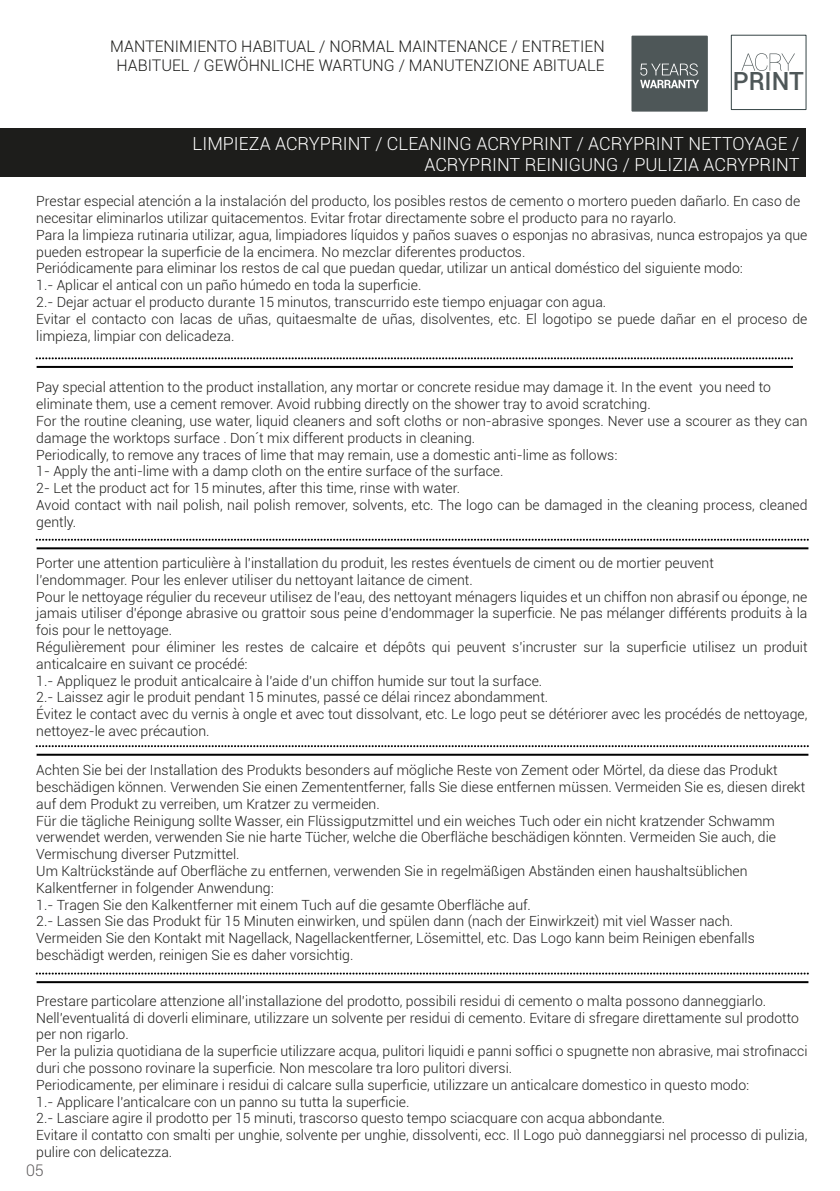
<style>
.page{position:relative;width:840px;height:1191px;background:#fff}
.page>*{position:absolute;margin:0;border:0;box-sizing:border-box;transform-origin:0 0}
.t1{font:500 25px "Roboto";color:#4e5758}
.t2{font:300 18px/21.6px "Roboto";color:#fff;text-align:right}
.t3{font:300 16px/19.2px "Roboto";color:#1d1d1b;text-align:center}
.t4{font:300 16px "Roboto";color:#5e5b5c}
.t5{font:300 14px/16.8px "Roboto";color:#1d1d1b}
</style>
<div class="page">
<div style="left:0;top:128px;width:805px;height:49px;background:#1d1d1b"></div>
<svg style="left:631px;top:36px;width:76px;height:76px;background:#5c6465"></svg>
<svg style="left:741px;top:53px;width:53px;height:18px"></svg>
<div style="left:730px;top:35px;width:76px;height:75px;border:1px solid #364546"></div>
<hr style="left:37px;top:366px;width:755px;height:2px;background:#000">
<svg style="left:37px;top:357px;width:755px;height:2px"></svg>
<hr style="left:37px;top:547px;width:771px;height:2px;background:#000">
<svg style="left:37px;top:539px;width:771px;height:2px"></svg>
<hr style="left:37px;top:753px;width:771px;height:2px;background:#000">
<svg style="left:37px;top:745px;width:771px;height:2px"></svg>
<hr style="left:37px;top:981px;width:771px;height:2px;background:#000">
<svg style="left:37px;top:972px;width:771px;height:2px"></svg>
<p class="t3" style="left:110px;top:36px;width:495px">MANTENIMIENTO HABITUAL / NORMAL MAINTENANCE / ENTRETIEN<br>HABITUEL / GEWÖHNLICHE WARTUNG / MANUTENZIONE ABITUALE</p>
<h1 class="t1" style="left:732px;top:67px;width:73px">PRINT</h1>
<p class="t2" style="left:192px;top:133px;width:608px">LIMPIEZA ACRYPRINT / CLEANING ACRYPRINT / ACRYPRINT NETTOYAGE /<br>ACRYPRINT REINIGUNG / PULIZIA ACRYPRINT</p>
<p class="t5" style="left:36px;top:193px;width:772px">Prestar especial atención a la instalación del producto, los posibles restos de cemento o mortero pueden dañarlo. En caso de necesitar eliminarlos utilizar quitacementos. Evitar frotar directamente sobre el producto para no rayarlo.<br>Para la limpieza rutinaria utilizar, agua, limpiadores líquidos y paños suaves o esponjas no abrasivas, nunca estropajos ya que pueden estropear la superficie de la encimera. No mezclar diferentes productos.<br>Periódicamente para eliminar los restos de cal que puedan quedar, utilizar un antical doméstico del siguiente modo:<br>1.- Aplicar el antical con un paño húmedo en toda la superficie.<br>2.- Dejar actuar el producto durante 15 minutos, transcurrido este tiempo enjuagar con agua.<br>Evitar el contacto con lacas de uñas, quitaesmalte de uñas, disolventes, etc. El logotipo se puede dañar en el proceso de limpieza, limpiar con delicadeza.</p>
<p class="t5" style="left:36px;top:379px;width:772px">Pay special attention to the product installation, any mortar or concrete residue may damage it. In the event you need to eliminate them, use a cement remover. Avoid rubbing directly on the shower tray to avoid scratching.<br>For the routine cleaning, use water, liquid cleaners and soft cloths or non-abrasive sponges. Never use a scourer as they can damage the worktops surface . Don´t mix different products in cleaning.<br>Periodically, to remove any traces of lime that may remain, use a domestic anti-lime as follows:<br>1- Apply the anti-lime with a damp cloth on the entire surface of the surface.<br>2- Let the product act for 15 minutes, after this time, rinse with water.<br>Avoid contact with nail polish, nail polish remover, solvents, etc. The logo can be damaged in the cleaning process, cleaned gently.</p>
<p class="t5" style="left:36px;top:555px;width:772px">Porter une attention particulière à l’installation du produit, les restes éventuels de ciment ou de mortier peuvent l’endommager. Pour les enlever utiliser du nettoyant laitance de ciment.<br>Pour le nettoyage régulier du receveur utilisez de l’eau, des nettoyant ménagers liquides et un chiffon non abrasif ou éponge, ne jamais utiliser d’éponge abrasive ou grattoir sous peine d’endommager la superficie. Ne pas mélanger différents produits à la fois pour le nettoyage.<br>Régulièrement pour éliminer les restes de calcaire et dépôts qui peuvent s’incruster sur la superficie utilisez un produit anticalcaire en suivant ce procédé:<br>1.- Appliquez le produit anticalcaire à l’aide d’un chiffon humide sur tout la surface.<br>2.- Laissez agir le produit pendant 15 minutes, passé ce délai rincez abondamment.<br>Évitez le contact avec du vernis à ongle et avec tout dissolvant, etc. Le logo peut se détériorer avec les procédés de nettoyage, nettoyez-le avec précaution.</p>
<p class="t5" style="left:36px;top:762px;width:770px">Achten Sie bei der Installation des Produkts besonders auf mögliche Reste von Zement oder Mörtel, da diese das Produkt beschädigen können. Verwenden Sie einen Zemententferner, falls Sie diese entfernen müssen. Vermeiden Sie es, diesen direkt auf dem Produkt zu verreiben, um Kratzer zu vermeiden.<br>Für die tägliche Reinigung sollte Wasser, ein Flüssigputzmittel und ein weiches Tuch oder ein nicht kratzender Schwamm verwendet werden, verwenden Sie nie harte Tücher, welche die Oberfläche beschädigen könnten. Vermeiden Sie auch, die Vermischung diverser Putzmittel.<br>Um Kaltrückstände auf Oberfläche zu entfernen, verwenden Sie in regelmäßigen Abständen einen haushaltsüblichen Kalkentferner in folgender Anwendung:<br>1.- Tragen Sie den Kalkentferner mit einem Tuch auf die gesamte Oberfläche auf.<br>2.- Lassen Sie das Produkt für 15 Minuten einwirken, und spülen dann (nach der Einwirkzeit) mit viel Wasser nach.<br>Vermeiden Sie den Kontakt mit Nagellack, Nagellackentferner, Lösemittel, etc. Das Logo kann beim Reinigen ebenfalls beschädigt werden, reinigen Sie es daher vorsichtig.</p>
<p class="t5" style="left:36px;top:992px;width:772px">Prestare particolare attenzione all’installazione del prodotto, possibili residui di cemento o malta possono danneggiarlo.<br>Nell’eventualitá di doverli eliminare, utilizzare un solvente per residui di cemento. Evitare di sfregare direttamente sul prodotto per non rigarlo.<br>Per la pulizia quotidiana de la superficie utilizzare acqua, pulitori liquidi e panni soffici o spugnette non abrasive, mai strofinacci duri che possono rovinare la superficie. Non mescolare tra loro pulitori diversi.<br>Periodicamente, per eliminare i residui di calcare sulla superficie, utilizzare un anticalcare domestico in questo modo:<br>1.- Applicare l'anticalcare con un panno su tutta la superficie.<br>2.- Lasciare agire il prodotto per 15 minuti, trascorso questo tempo sciacquare con acqua abbondante.<br>Evitare il contatto con smalti per unghie, solvente per unghie, dissolventi, ecc. Il Logo può danneggiarsi nel processo di pulizia, pulire con delicatezza.</p>
<p class="t4" style="left:26px;top:1160px;width:19px">05</p>
</div>
